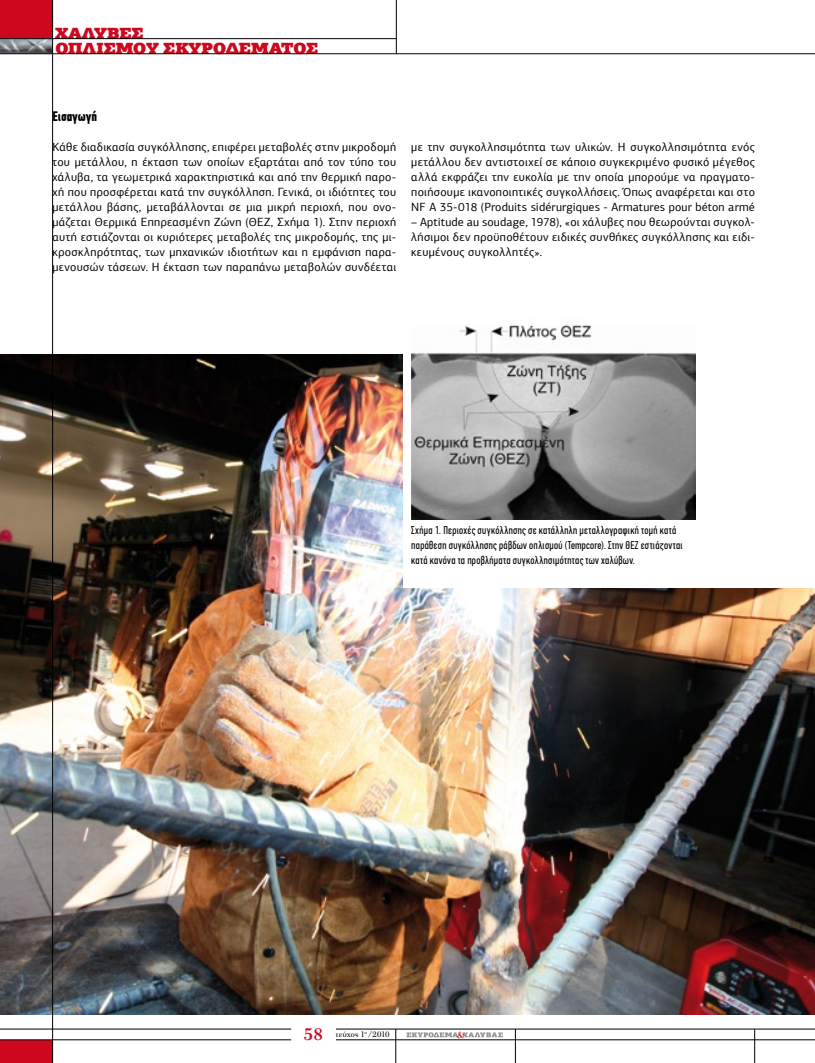
<style>
.page{position:relative;width:815px;height:1063px;background:#fff}
.page>*{position:absolute;margin:0;border:0;box-sizing:border-box;transform-origin:0 0}
.t1{font:700 18.75px "PF Bodoni Text";color:#cc071e}
.t2{font:900 16.25px/15px "PF Agora Slab Pro";letter-spacing:-.025em;color:#cc071e}
.t3{font:700 13.75px "PF Din Text Comp Pro";color:#000}
.t4{font:11.88px/15px "PF Agora Sans Pro";letter-spacing:.02em;color:#000;text-align:justify}
.t5{font:11.25px/15px "PF Din Text Comp Pro";letter-spacing:.03em;color:#000}
.t6{font:8.75px "PF Bodoni Text";letter-spacing:.005em;color:#000}
</style>
<div class="page">
<img style="left:0;top:354px;width:815px;height:660px">
<div style="left:403px;top:346px;width:412px;height:242px;background:#fff"></div>
<img style="left:411px;top:324px;width:284px;height:195px">
<div style="left:0;top:0;width:52px;height:54px;background:#cc071e"></div>
<img style="left:0;top:39px;width:52px;height:14px">
<hr style="left:0;top:38px;width:396px;height:1px;background:#000">
<div style="left:0;top:1040px;width:52px;height:23px;background:#cc071e"></div>
<hr style="left:336px;top:1039px;width:479px;height:1px;background:#000">
<hr style="left:395px;top:1029px;width:1px;height:34px;background:#000">
<svg style="left:406px;top:1032px;width:97px;height:6px"></svg>
<hr style="left:336px;top:1029px;width:479px;height:1px;background:#000">
<hr style="left:0;top:1039px;width:291px;height:1px;background:#000">
<hr style="left:0;top:1029px;width:291px;height:1px;background:#000">
<hr style="left:515px;top:1029px;width:1px;height:34px;background:#000">
<hr style="left:52px;top:0;width:1px;height:1063px;background:#000">
<hr style="left:754px;top:1029px;width:1px;height:34px;background:#000">
<hr style="left:396px;top:0;width:1px;height:54px;background:#000">
<hr style="left:0;top:53px;width:815px;height:1px;background:#000">
<h2 class="t2" style="left:55px;top:26px;width:265px">ΧΑΛΥΒΕΣ<br>ΟΠΛΙΣΜΟΥ ΣΚΥΡΟΔΕΜΑΤΟΣ</h2>
<p class="t3" style="left:52px;top:108px;width:46px">Εισαγωγή</p>
<p class="t4" style="left:52px;top:140px;width:345px">Κάθε διαδικασία συγκόλλησης, επιφέρει μεταβολές στην μικροδομή του μετάλλου, η έκταση των οποίων εξαρτάται από τον τύπο του χάλυβα, τα γεωμετρικά χαρακτηριστικά και από την θερμική παρο&shy;χή που προσφέρεται κατά την συγκόλληση. Γενικά, οι ιδιότητες του μετάλλου βάσης, μεταβάλλονται σε μια μικρή περιοχή, που ονο&shy;μάζεται Θερμικά Επηρεασμένη Ζώνη (ΘΕΖ, Σχήμα 1). Στην περιοχή αυτή εστιάζονται οι κυριότερες μεταβολές της μικροδομής, της μι&shy;κροσκληρότητας, των μηχανικών ιδιοτήτων και η εμφάνιση παρα&shy;μενουσών τάσεων. Η έκταση των παραπάνω μεταβολών συνδέεται</p>
<p class="t4" style="left:411px;top:140px;width:345px">με την συγκολλησιμότητα των υλικών. Η συγκολλησιμότητα ενός μετάλλου δεν αντιστοιχεί σε κάποιο συγκεκριμένο φυσικό μέγεθος αλλά εκφράζει την ευκολία με την οποία μπορούμε να πραγματο&shy;ποιήσουμε ικανοποιητικές συγκολλήσεις. Όπως αναφέρεται και στο NF A 35-018 (Produits sidérurgiques - Armatures pour béton armé</p>
<p class="t4" style="left:411px;top:215px;width:345px">– Aptitude au soudage, 1978), «οι χάλυβες που θεωρούνται συγκολ&shy;λήσιμοι δεν προϋποθέτουν ειδικές συνθήκες συγκόλλησης και ειδι&shy;κευμένους συγκολλητές».</p>
<p class="t5" style="left:411px;top:523px;width:273px">Σχήμα 1. Περιοχές συγκόλλησης σε κατάλληλη μεταλλογραφική τομή κατά παράθεση συγκόλλησης ράβδων οπλισμού (Tempcore). Στην ΘΕΖ εστιάζονται κατά κανόνα τα προβλήματα συγκολλησιμότητας των χαλύβων.</p>
<h1 class="t1" style="left:304px;top:1024px;width:21px">58</h1>
<p class="t6" style="left:336px;top:1030px;width:55px">τεύχος 1<sup>ο</sup> /2010</p>
</div>
